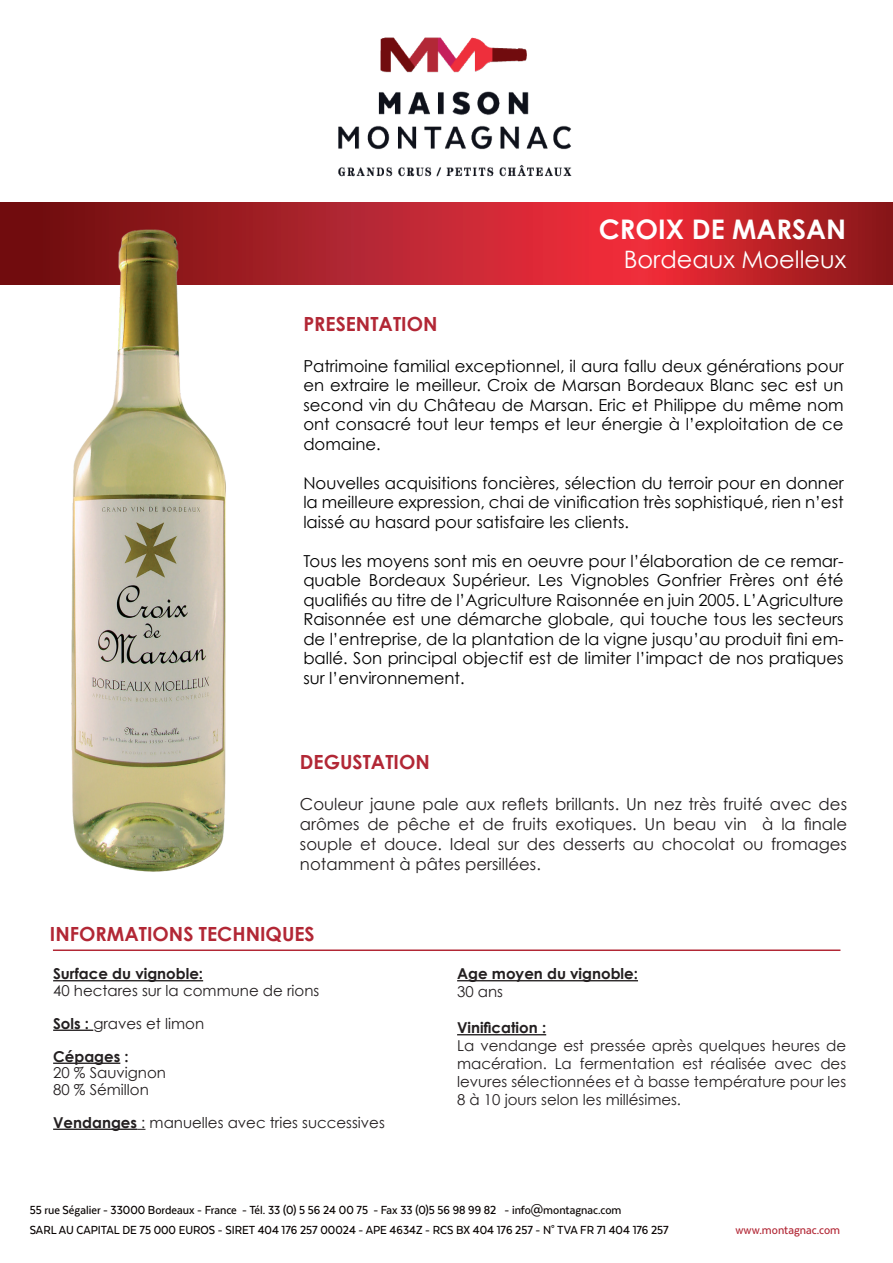
<style>
.page{position:relative;width:893px;height:1263px;background:#fff}
.page>*{position:absolute;margin:0;border:0;box-sizing:border-box;transform-origin:0 0}
.t1{font:700 27px "Century Gothic";color:#fff}
.t2{font:24px "Century Gothic";color:#fff}
.t3{font:700 19.5px "Century Gothic";color:#b22735}
.t4{font:16.5px/19.5px "Century Gothic";color:#000;text-align:justify}
.t5{font:16.5px/19.8px "Century Gothic";color:#231f20;text-align:justify}
.t6{font:15px/18px "Century Gothic";color:#231f20}
.t7{font:700 15px "Century Gothic";color:#231f20}
.t8{font:500 13.5px/19.5px "Texta Narrow";color:#080302}
.t9{font:500 13.5px "Texta Narrow";color:#b22735}
.s1{font-weight:700}
</style>
<div class="page">
<hr style="left:53px;top:980px;width:150px;height:1px;background:#231f20">
<hr style="left:53px;top:1029px;width:40px;height:2px;background:#231f20">
<hr style="left:53px;top:1062px;width:67px;height:2px;background:#231f20">
<hr style="left:53px;top:1128px;width:84px;height:2px;background:#231f20">
<hr style="left:457px;top:980px;width:181px;height:1px;background:#231f20">
<hr style="left:457px;top:1034px;width:89px;height:1px;background:#231f20">
<hr style="left:53px;top:949px;width:787px;height:2px;background:#b22735">
<svg style="left:1px;top:202px;width:891px;height:82px;background:#bd232c"></svg>
<img style="left:338px;top:37px;width:234px;height:140px">
<img style="left:45px;top:208px;width:210px;height:664px">
<h1 class="t1" style="left:599px;top:212px;width:249px">CROIX DE MARSAN</h1>
<h2 class="t2" style="left:624px;top:245px;width:224px">Bordeaux Moelleux</h2>
<p class="t3" style="left:303px;top:311px;width:136px">PRESENTATION</p>
<p class="t4" style="left:303px;top:356px;width:542px">Patrimoine familial exceptionnel, il aura fallu deux générations pour en extraire le meilleur. Croix de Marsan Bordeaux Blanc sec est un second vin du Château de Marsan. Eric et Philippe du même nom ont consacré tout leur temps et leur énergie à l’exploitation de ce domaine.</p>
<p class="t4" style="left:303px;top:473px;width:542px">Nouvelles acquisitions foncières, sélection du terroir pour en donner la meilleure expression, chai de vinification très sophistiqué, rien n’est laissé au hasard pour satisfaire les clients.</p>
<p class="t4" style="left:303px;top:551px;width:542px">Tous les moyens sont mis en oeuvre pour l’élaboration de ce remar&shy;quable Bordeaux Supérieur. Les Vignobles Gonfrier Frères ont été qualifiés au titre de l’Agriculture Raisonnée en juin 2005. L’Agriculture Raisonnée est une démarche globale, qui touche tous les secteurs de l’entreprise, de la plantation de la vigne jusqu’au produit fini em&shy;ballé. Son principal objectif est de limiter l’impact de nos pratiques sur l’environnement.</p>
<p class="t3" style="left:300px;top:749px;width:131px">DEGUSTATION</p>
<p class="t5" style="left:300px;top:794px;width:549px">Couleur jaune pale aux reflets brillants. Un nez très fruité avec des arômes de pêche et de fruits exotiques. Un beau vin à la finale souple et douce. Ideal sur des desserts au chocolat ou fromages notamment à pâtes persillées.</p>
<p class="t3" style="left:50px;top:922px;width:266px">INFORMATIONS TECHNIQUES</p>
<p class="t7" style="left:53px;top:964px;width:152px">Surface du vignoble:</p>
<p class="t6" style="left:53px;top:981px;width:268px">40 hectares sur la commune de rions</p>
<p class="t6" style="left:53px;top:1014px;width:153px"><span class="s1">Sols :</span> graves et limon</p>
<p class="t7" style="left:53px;top:1047px;width:77px">Cépages :</p>
<p class="t6" style="left:53px;top:1064px;width:114px;line-height:16.5px">20 % Sauvignon<br>80 % Sémillon</p>
<p class="t6" style="left:53px;top:1113px;width:333px"><span class="s1">Vendanges</span> : manuelles avec tries successives</p>
<p class="t7" style="left:457px;top:964px;width:182px">Age moyen du vignoble:</p>
<p class="t6" style="left:457px;top:983px;width:47px">30 ans</p>
<p class="t7" style="left:457px;top:1018px;width:91px">Vinification :</p>
<p class="t6" style="left:457px;top:1037px;width:391px;text-align:justify">La vendange est pressée après quelques heures de macération. La fermentation est réalisée avec des levures sélectionnées et à basse température pour les 8 à 10 jours selon les millésimes.</p>
<p class="t8" style="left:30px;top:1200px;width:640px">55 rue Ségalier - 33000 Bordeaux - France - Tél. 33 (0) 5 56 24 00 75 - Fax 33 (0)5 56 98 99 82 - info@montagnac.com<br>SARL AU CAPITAL DE 75 000 EUROS - SIRET 404 176 257 00024 - APE 4634Z - RCS BX 404 176 257 - N° TVA FR 71 404 176 257</p>
<p class="t9" style="left:735px;top:1223px;width:106px">www.montagnac.com</p>
</div>
